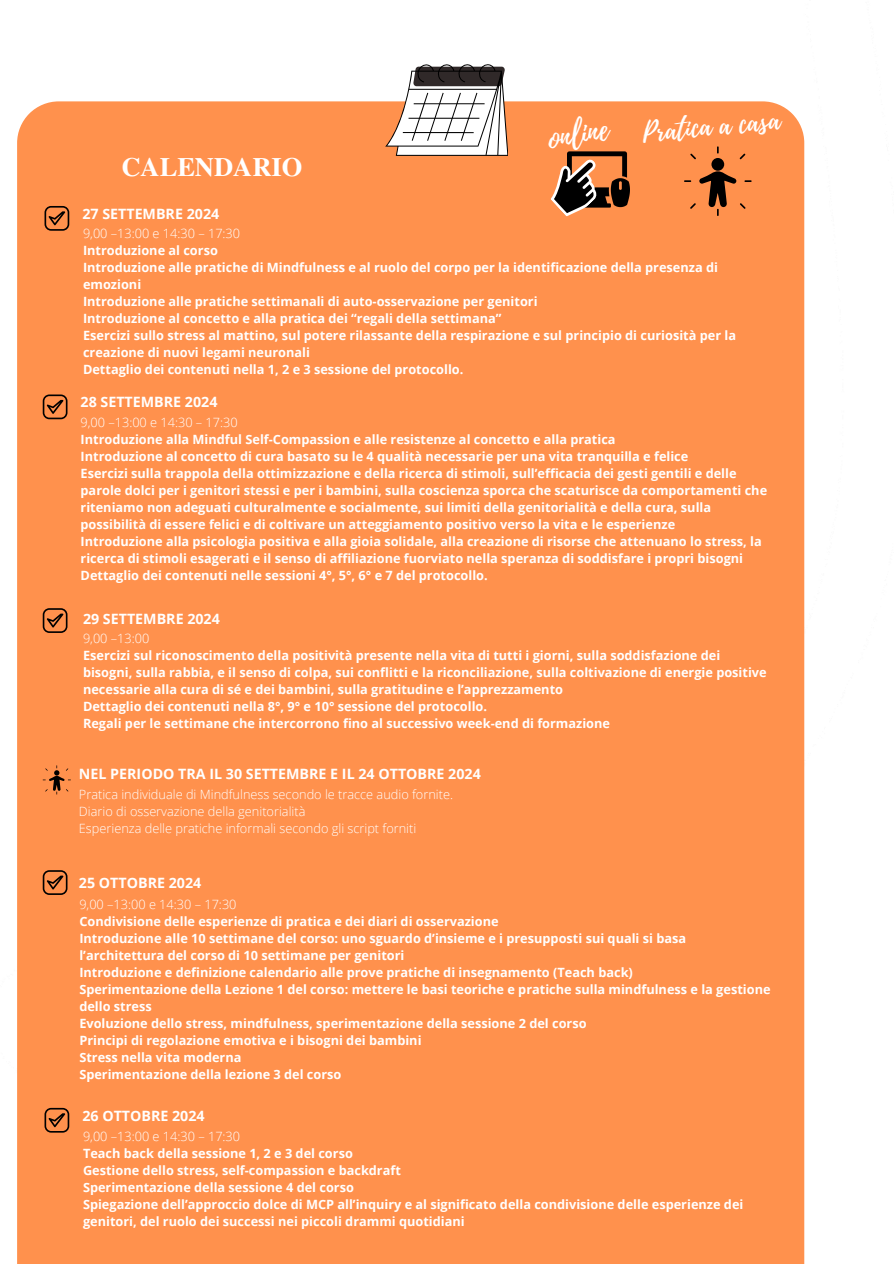
<style>
.page{position:relative;width:894px;height:1264px;background:#fff}
.page>*{position:absolute;margin:0;border:0;box-sizing:border-box;transform-origin:0 0}
.t1{font:31.8px "Playlist Script";color:#fff}
.t2{font:27.3px "Playlist Script";color:#fff}
.t3{font:700 26.4px "Te X Gyre Termes";color:#fff}
.t4{font:700 14.25px "Open Sans";color:#fff}
.t5{font:700 12.75px/17px "Open Sans";color:#fff}
.t6{font:300 12.75px "Open Sans";color:#fff}
</style>
<div class="page">
<div style="left:17px;top:101px;width:787px;height:1162px;background:#ff914d"></div>
<svg style="left:385px;top:64px;width:123px;height:92px"></svg>
<img style="left:567px;top:149px;width:62px;height:61px">
<svg style="left:550px;top:158px;width:47px;height:58px;background:#8f674f"></svg>
<svg style="left:43px;top:870px;width:24px;height:25px"></svg>
<svg style="left:44px;top:206px;width:25px;height:25px"></svg>
<svg style="left:43px;top:394px;width:24px;height:25px"></svg>
<svg style="left:43px;top:608px;width:24px;height:25px"></svg>
<svg style="left:43px;top:765px;width:28px;height:29px"></svg>
<svg style="left:44px;top:1107px;width:25px;height:25px"></svg>
<div style="left:711px;top:158px;width:13px;height:13px;background:#000;border-radius:50%"></div>
<svg style="left:716px;top:146px;width:2px;height:7px"></svg>
<svg style="left:739px;top:154px;width:6px;height:5px"></svg>
<svg style="left:690px;top:154px;width:5px;height:5px"></svg>
<svg style="left:683px;top:171px;width:68px;height:45px;background:#c6703b"></svg>
<p class="t3" style="left:121px;top:146px;width:182px">CALENDARIO</p>
<p class="t1" style="left:543px;top:117px;width:63px;rotate:-10deg">online</p>
<p class="t2" style="left:640px;top:113px;width:140px;rotate:-5deg">Pratica a casa</p>
<p class="t4" style="left:82px;top:204px;width:138px">27 SETTEMBRE 2024</p>
<p class="t6" style="left:83px;top:224px;width:159px">9,00 –13:00 e 14:30 – 17:30</p>
<p class="t5" style="left:83px;top:241px;width:136px">Introduzione al corso</p>
<p class="t5" style="left:83px;top:258px;width:636px">Introduzione alle pratiche di Mindfulness e al ruolo del corpo per la identificazione della presenza di emozioni</p>
<p class="t5" style="left:83px;top:292px;width:456px">Introduzione alle pratiche settimanali di auto-osservazione per genitori</p>
<p class="t5" style="left:83px;top:309px;width:420px">Introduzione al concetto e alla pratica dei “regali della settimana”</p>
<p class="t5" style="left:83px;top:326px;width:654px">Esercizi sullo stress al mattino, sul potere rilassante della respirazione e sul principio di curiosità per la creazione di nuovi legami neuronali</p>
<p class="t5" style="left:83px;top:360px;width:382px">Dettaglio dei contenuti nella 1, 2 e 3 sessione del protocollo.</p>
<p class="t4" style="left:81px;top:392px;width:138px">28 SETTEMBRE 2024</p>
<p class="t6" style="left:81px;top:413px;width:159px">9,00 –13:00 e 14:30 – 17:30</p>
<p class="t5" style="left:81px;top:430px;width:536px">Introduzione alla Mindful Self-Compassion e alle resistenze al concetto e alla pratica</p>
<p class="t5" style="left:81px;top:447px;width:609px">Introduzione al concetto di cura basato su le 4 qualità necessarie per una vita tranquilla e felice</p>
<p class="t5" style="left:81px;top:464px;width:688px">Esercizi sulla trappola della ottimizzazione e della ricerca di stimoli, sull’efficacia dei gesti gentili e delle parole dolci per i genitori stessi e per i bambini, sulla coscienza sporca che scaturisce da comportamenti che riteniamo non adeguati culturalmente e socialmente, sui limiti della genitorialità e della cura, sulla possibilità di essere felici e di coltivare un atteggiamento positivo verso la vita e le esperienze</p>
<p class="t5" style="left:81px;top:532px;width:682px">Introduzione alla psicologia positiva e alla gioia solidale, alla creazione di risorse che attenuano lo stress, la ricerca di stimoli esagerati e il senso di affiliazione fuorviato nella speranza di soddisfare i propri bisogni</p>
<p class="t5" style="left:81px;top:566px;width:408px">Dettaglio dei contenuti nelle sessioni 4°, 5°, 6° e 7 del protocollo.</p>
<p class="t4" style="left:83px;top:609px;width:138px">29 SETTEMBRE 2024</p>
<p class="t6" style="left:83px;top:629px;width:68px">9,00 –13:00</p>
<p class="t5" style="left:83px;top:646px;width:685px">Esercizi sul riconoscimento della positività presente nella vita di tutti i giorni, sulla soddisfazione dei bisogni, sulla rabbia, e il senso di colpa, sui conflitti e la riconciliazione, sulla coltivazione di energie positive necessarie alla cura di sé e dei bambini, sulla gratitudine e l’apprezzamento</p>
<p class="t5" style="left:83px;top:697px;width:405px">Dettaglio dei contenuti nella 8°, 9° e 10° sessione del protocollo.</p>
<p class="t5" style="left:83px;top:714px;width:528px">Regali per le settimane che intercorrono fino al successivo week-end di formazione</p>
<p class="t4" style="left:79px;top:763px;width:403px">NEL PERIODO TRA IL 30 SETTEMBRE E IL 24 OTTOBRE 2024</p>
<p class="t6" style="left:79px;top:785px;width:375px">Pratica individuale di Mindfulness secondo le tracce audio fornite.</p>
<h2 class="t6" style="left:79px;top:802px;width:228px">Diario di osservazione della genitorialità</h2>
<p class="t6" style="left:79px;top:819px;width:339px">Esperienza delle pratiche informali secondo gli script forniti</p>
<p class="t4" style="left:79px;top:872px;width:124px">25 OTTOBRE 2024</p>
<p class="t6" style="left:79px;top:894px;width:159px">9,00 –13:00 e 14:30 – 17:30</p>
<p class="t5" style="left:79px;top:912px;width:420px">Condivisione delle esperienze di pratica e dei diari di osservazione</p>
<p class="t5" style="left:79px;top:929px;width:608px">Introduzione alle 10 settimane del corso: uno sguardo d’insieme e i presupposti sui quali si basa l’architettura del corso di 10 settimane per genitori</p>
<p class="t5" style="left:79px;top:963px;width:555px">Introduzione e definizione calendario alle prove pratiche di insegnamento (Teach back)</p>
<p class="t5" style="left:79px;top:980px;width:692px">Sperimentazione della Lezione 1 del corso: mettere le basi teoriche e pratiche sulla mindfulness e la gestione dello stress</p>
<p class="t5" style="left:79px;top:1014px;width:508px">Evoluzione dello stress, mindfulness, sperimentazione della sessione 2 del corso</p>
<p class="t5" style="left:79px;top:1031px;width:343px">Principi di regolazione emotiva e i bisogni dei bambini</p>
<p class="t5" style="left:79px;top:1048px;width:164px">Stress nella vita moderna</p>
<p class="t5" style="left:79px;top:1065px;width:263px">Sperimentazione della lezione 3 del corso</p>
<p class="t4" style="left:82px;top:1105px;width:124px">26 OTTOBRE 2024</p>
<p class="t6" style="left:83px;top:1127px;width:159px">9,00 –13:00 e 14:30 – 17:30</p>
<p class="t5" style="left:83px;top:1144px;width:271px">Teach back della sessione 1, 2 e 3 del corso</p>
<p class="t5" style="left:83px;top:1161px;width:319px">Gestione dello stress, self-compassion e backdraft</p>
<p class="t5" style="left:83px;top:1178px;width:272px">Sperimentazione della sessione 4 del corso</p>
<p class="t5" style="left:83px;top:1195px;width:661px">Spiegazione dell’approccio dolce di MCP all’inquiry e al significato della condivisione delle esperienze dei genitori, del ruolo dei successi nei piccoli drammi quotidiani</p>
</div>
